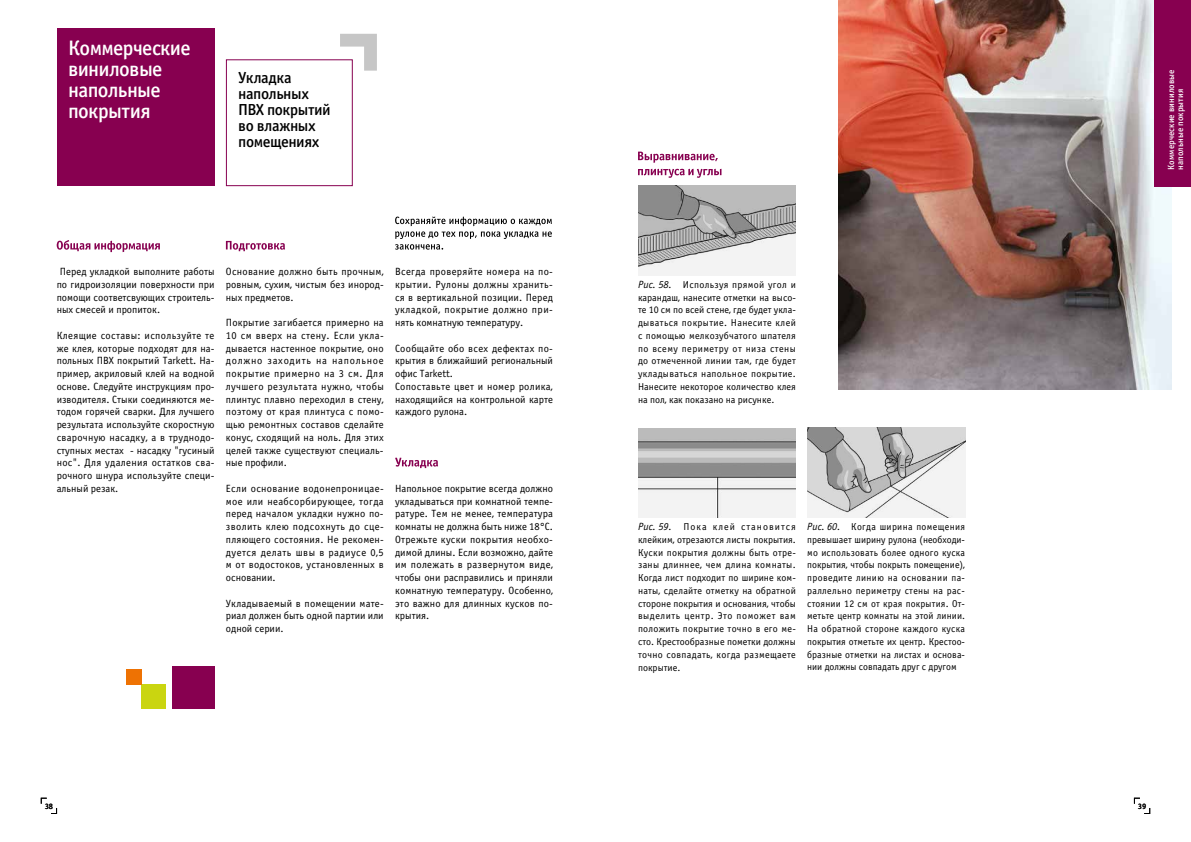
<style>
.page{position:relative;width:1191px;height:842px;background:#fff}
.page>*{position:absolute;margin:0;border:0;box-sizing:border-box;transform-origin:0 0}
.t1{font:21px/21px "Officina Sans Medium ITC";letter-spacing:-.03em;color:#fff}
.t2{font:16px/16px "Officina Sans Medium ITC";letter-spacing:-.03em;color:#000}
.t3{font:10.5px/12.8px "Officina Sans Book ITC";color:#000;text-align:justify}
.t4{font:10px/12.8px "Officina Sans Book ITC";letter-spacing:.005em;color:#000;text-align:justify}
.t5{font:9px/9px "Officina Sans Medium ITC";letter-spacing:.01em;color:#fff}
.t6{font:8px "Officina Sans Medium ITC";color:#000}
.s1{font-style:italic;font-size:10.5px}
</style>
<div class="page">
<svg style="left:41px;top:798px;width:16px;height:16px"></svg>
<svg style="left:1134px;top:798px;width:16px;height:16px"></svg>
<div style="left:57px;top:28px;width:157px;height:158px;background:#870050"></div>
<svg style="left:57px;top:240px;width:103px;height:12px"></svg>
<div style="left:226px;top:59px;width:127px;height:127px;border:1px solid #870050"></div>
<svg style="left:340px;top:34px;width:37px;height:37px"></svg>
<svg style="left:226px;top:241px;width:59px;height:10px"></svg>
<img style="left:838px;top:0;width:333px;height:390px">
<svg style="left:638px;top:152px;width:80px;height:11px"></svg>
<svg style="left:638px;top:169px;width:83px;height:9px"></svg>
<img style="left:638px;top:186px;width:158px;height:89px">
<img style="left:638px;top:428px;width:158px;height:89px">
<img style="left:807px;top:428px;width:158px;height:89px">
<div style="left:172px;top:666px;width:43px;height:43px;background:#870050"></div>
<div style="left:141px;top:685px;width:24px;height:24px;background:#cad510"></div>
<div style="left:126px;top:669px;width:15px;height:16px;background:#ee7203"></div>
<svg style="left:395px;top:217px;width:157px;height:33px"></svg>
<svg style="left:395px;top:458px;width:43px;height:10px"></svg>
<div style="left:1154px;top:0;width:37px;height:187px;background:#870050"></div>
<h1 class="t1" style="left:68px;top:37px;width:124px">Коммерческие виниловые напольные покрытия</h1>
<h2 class="t2" style="left:238px;top:70px;width:94px">Укладка напольных<br>ПВХ покрытий во влажных помещениях</h2>
<p class="t3" style="left:57px;top:265px;width:159px;text-indent:3px">Перед укладкой выполните работы по гидроизоляции поверхности при помощи соответсвующих строитель&shy;ных смесей и пропиток.</p>
<p class="t3" style="left:57px;top:329px;width:159px">Клеящие составы: используйте те же клея, которые подходят для на&shy;польных ПВХ покрытий Tarkett. На&shy;пример, акриловый клей на водной основе. Следуйте инструкциям про&shy;изводителя. Стыки соединяются ме&shy;тодом горячей сварки. Для лучшего результата используйте скоростную сварочную насадку, а в труднодо&shy;ступных местах - насадку "гусиный нос". Для удаления остатков сва&shy;рочного шнура используйте специ&shy;альный резак.</p>
<p class="t3" style="left:226px;top:265px;width:159px">Основание должно быть прочным, ровным, сухим, чистым без инород&shy;ных предметов.</p>
<p class="t3" style="left:226px;top:316px;width:159px">Покрытие загибается примерно на 10 см вверх на стену. Если укла&shy;дывается настенное покрытие, оно должно заходить на напольное покрытие примерно на 3 см. Для лучшего результата нужно, чтобы плинтус плавно переходил в стену, поэтому от края плинтуса с помо&shy;щью ремонтных составов сделайте конус, сходящий на ноль. Для этих целей также существуют специаль&shy;ные профили.</p>
<p class="t3" style="left:226px;top:482px;width:159px">Если основание водонепроницае&shy;мое или неабсорбирующее, тогда перед началом укладки нужно по&shy;зволить клею подсохнуть до сце&shy;пляющего состояния. Не рекомен&shy;дуется делать швы в радиусе 0,5 м от водостоков, установленных в основании.</p>
<p class="t3" style="left:226px;top:597px;width:159px">Укладываемый в помещении мате&shy;риал должен быть одной партии или одной серии.</p>
<p class="t3" style="left:395px;top:265px;width:159px">Всегда проверяйте номера на по&shy;крытии. Рулоны должны хранить&shy;ся в вертикальной позиции. Перед укладкой, покрытие должно при&shy;нять комнатную температуру.</p>
<p class="t3" style="left:395px;top:342px;width:159px;text-align:left">Сообщайте обо всех дефектах по&shy;крытия в ближайший региональный офис Tarkett.<br>Сопоставьте цвет и номер ролика, находящийся на контрольной карте каждого рулона.</p>
<p class="t3" style="left:395px;top:482px;width:159px">Напольное покрытие всегда должно укладываться при комнатной темпе&shy;ратуре. Тем не менее, температура комнаты не должна быть ниже 18°С.<br>Отрежьте куски покрытия необхо&shy;димой длины. Если возможно, дайте им полежать в развернутом виде, чтобы они расправились и приняли комнатную температуру. Особенно, это важно для длинных кусков по&shy;крытия.</p>
<p class="t4" style="left:638px;top:278px;width:159px"><span class="s1">Рис. 58.</span> Используя прямой угол и карандаш, нанесите отметки на высо&shy;те 10 см по всей стене, где будет укла&shy;дываться покрытие. Нанесите клей с помощью мелкозубчатого шпателя по всему периметру от низа стены до отмеченной линии там, где будет укладываться напольное покрытие.<br>Нанесите некоторое количество клея на пол, как показано на рисунке.</p>
<p class="t4" style="left:638px;top:520px;width:159px"><span class="s1">Рис. 59.</span> Пока клей становится клейким, отрезаются листы покрытия.<br>Куски покрытия должны быть отре&shy;заны длиннее, чем длина комнаты.<br>Когда лист подходит по ширине ком&shy;наты, сделайте отметку на обратной стороне покрытия и основания, чтобы выделить центр. Это поможет вам положить покрытие точно в его ме&shy;сто. Крестообразные пометки должны точно совпадать, когда размещаете покрытие.</p>
<p class="t4" style="left:807px;top:520px;width:159px"><span class="s1">Рис. 60.</span> Когда ширина помещения превышает ширину рулона (необходи&shy;мо использовать более одного куска покрытия, чтобы покрыть помещение), проведите линию на основании па&shy;раллельно периметру стены на рас&shy;стоянии 12 см от края покрытия. От&shy;метьте центр комнаты на этой линии.<br>На обратной стороне каждого куска покрытия отметьте их центр. Крестоо&shy;бразные отметки на листах и основа&shy;нии должны совпадать друг с другом</p>
<p class="t5" style="left:1166px;top:170px;width:102px;rotate:-90deg">Коммерческие виниловые напольные покрытия</p>
<p class="t6" style="left:45px;top:801px;width:10px">38</p>
<p class="t6" style="left:1138px;top:801px;width:10px">39</p>
</div>
